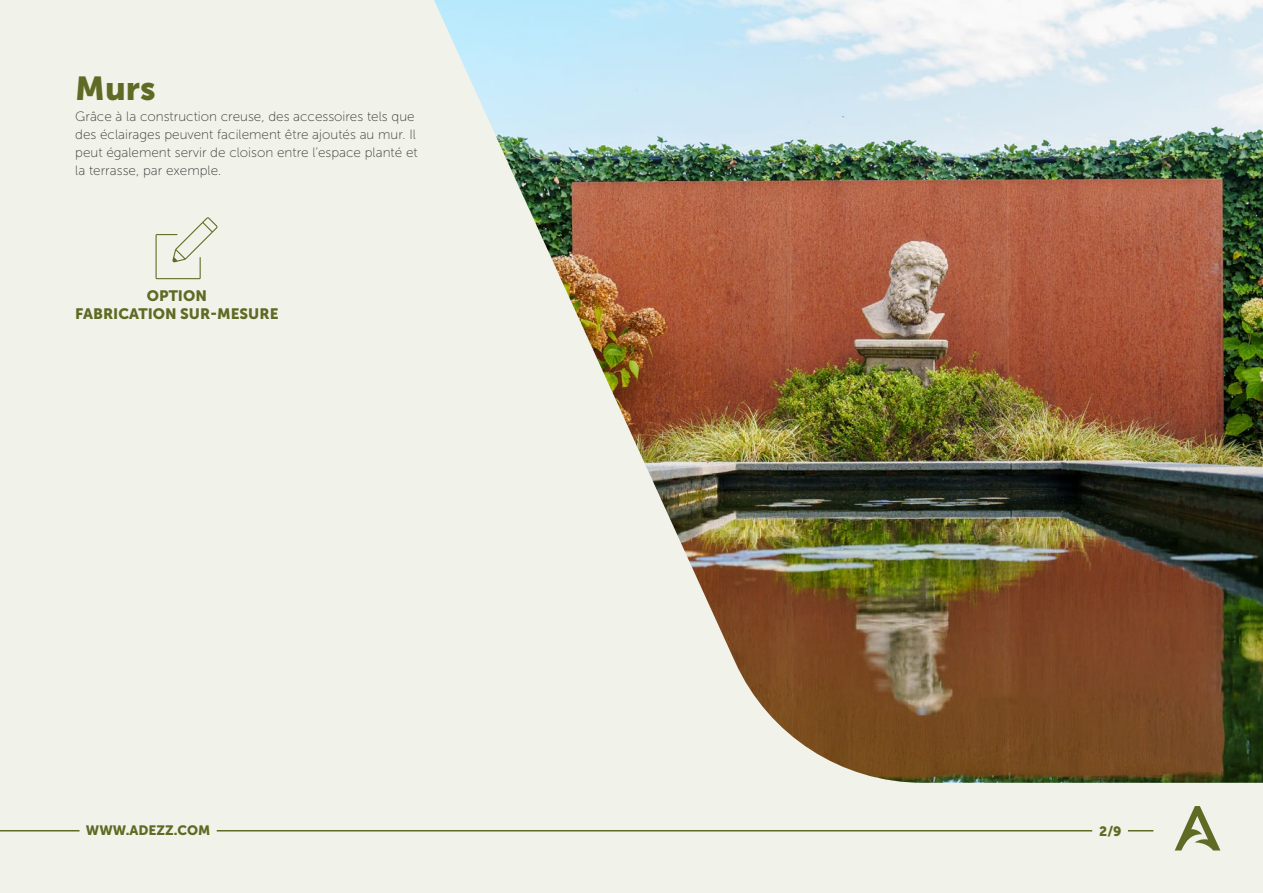
<style>
.page{position:relative;width:1263px;height:893px;background:#f1f3eb}
.page>*{position:absolute;margin:0;border:0;box-sizing:border-box;transform-origin:0 0}
.t1{font:33px "Museo Sans 900";color:#5f6b24}
.t2{font:15px/18px "Museo Sans 900";color:#5f6b24;text-align:center}
.t3{font:13.5px/18px "Museo Sans 100";color:#3c3c3b}
.t4{font:13.5px "Museo Sans 900";color:#5f6b24}
</style>
<div class="page">
<svg style="left:1175px;top:806px;width:45px;height:44px"></svg>
<svg style="left:1128px;top:830px;width:25px;height:1px"></svg>
<hr style="left:0;top:830px;width:80px;height:1px;background:#5f6b24">
<hr style="left:217px;top:830px;width:875px;height:1px;background:#5f6b24">
<img style="left:434px;top:0;width:829px;height:783px">
<svg style="left:156px;top:217px;width:62px;height:62px"></svg>
<h1 class="t1" style="left:75px;top:70px;width:82px">Murs</h1>
<p class="t3" style="left:75px;top:107px;width:344px">Grâce à la construction creuse, des accessoires tels que des éclairages peuvent facilement être ajoutés au mur. Il peut également servir de cloison entre l’espace planté et la terrasse, par exemple.</p>
<p class="t2" style="left:75px;top:287px;width:205px">OPTION<br>FABRICATION SUR-MESURE</p>
<p class="t4" style="left:86px;top:823px;width:126px">WWW.ADEZZ.COM</p>
<p class="t4" style="left:1099px;top:823px;width:24px">2/9</p>
</div>
